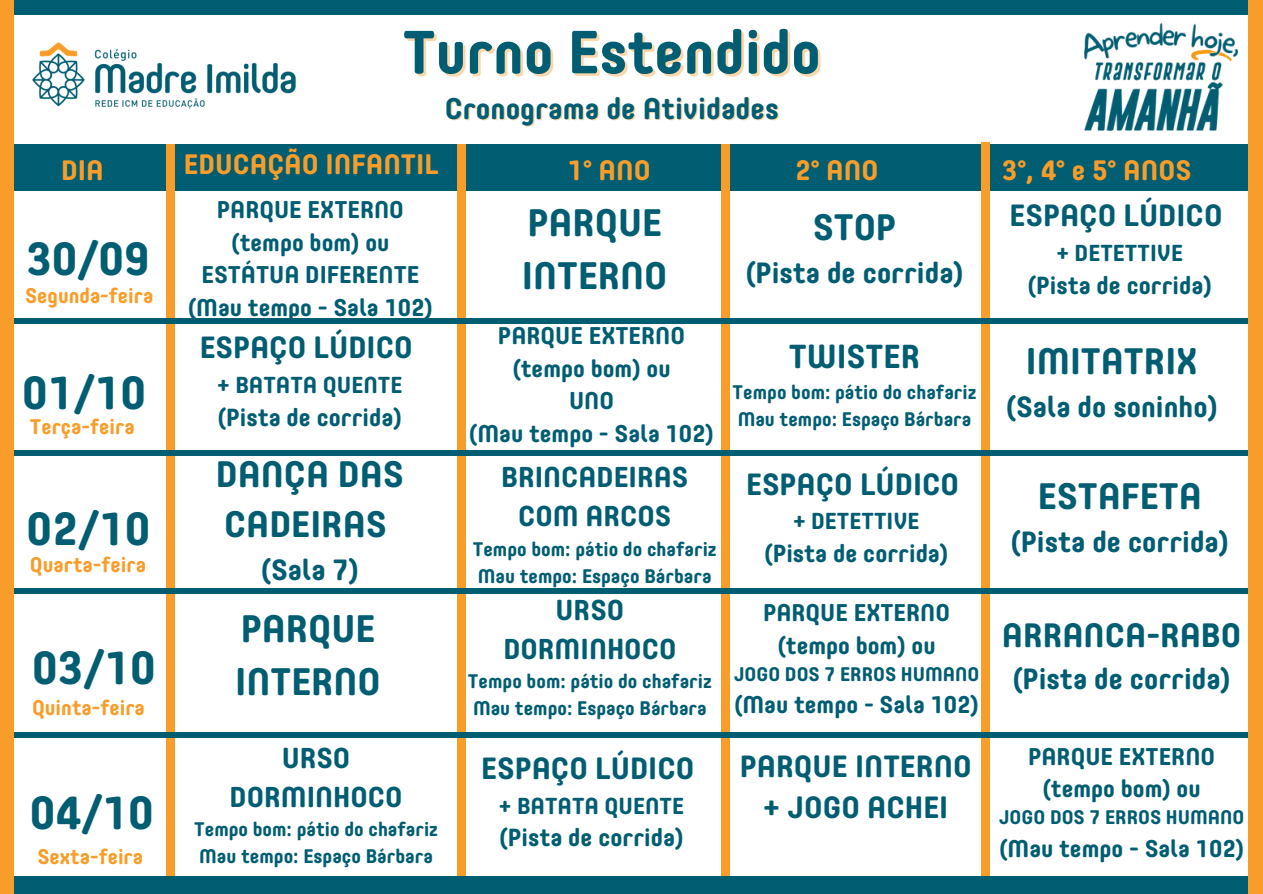
<style>
.page{position:relative;width:1263px;height:894px;background:#fff}
.page>*{position:absolute;margin:0;border:0;box-sizing:border-box;transform-origin:0 0}
.t1{font:700 60.15px "Core Mellow";color:#005d72}
.t2{font:700 46.05px "Core Mellow";color:#005d72}
.t3{font:700 37.95px/52.8px "Core Mellow";color:#005d72}
.t4{font:700 36.45px/50.7px "Core Mellow";color:#005d72}
.t5{font:700 33.45px "Core Mellow";color:#005d72}
.t6{font:700 33px "Core Mellow";color:#005d72}
.t7{font:700 30.45px/41.7px "Core Mellow";color:#005d72;text-align:center}
.t8{font:700 29.7px "Core Mellow";color:#005d72}
.t9{font:700 28.95px "Core Mellow";color:#005d72}
.t10{font:700 28.5px/39.3px "Core Mellow";color:#005d72;text-align:center}
.t11{font:700 27.9px "Core Mellow";color:#f89d29}
.t12{font:700 24.45px "Core Mellow";color:#005d72}
.t13{font:700 24px/32.7px "Core Mellow";color:#005d72;text-align:center}
.t14{font:700 22.95px "Core Mellow";color:#005d72}
.t15{font:700 21px "Core Mellow";color:#f89d29}
.t16{font:700 19.5px "Core Mellow";color:#005d72}
</style>
<div class="page">
<div style="left:0;top:0;width:1263px;height:15px;background:#005d72"></div>
<img style="left:32px;top:42px;width:264px;height:67px">
<div style="left:0;top:144px;width:1263px;height:47px;background:#005d72"></div>
<div style="left:166px;top:144px;width:9px;height:749px;background:#f89d29"></div>
<div style="left:457px;top:144px;width:9px;height:749px;background:#f89d29"></div>
<div style="left:721px;top:144px;width:9px;height:749px;background:#f89d29"></div>
<div style="left:981px;top:142px;width:8px;height:751px;background:#f89d29"></div>
<div style="left:0;top:875px;width:1263px;height:18px;background:#005d72"></div>
<div style="left:0;top:318px;width:1263px;height:6px;background:#005d72"></div>
<div style="left:0;top:450px;width:1263px;height:6px;background:#005d72"></div>
<div style="left:0;top:732px;width:1263px;height:5px;background:#005d72"></div>
<div style="left:0;top:588px;width:1263px;height:6px;background:#005d72"></div>
<div style="left:1248px;top:0;width:15px;height:893px;background:#f89d29"></div>
<div style="left:0;top:0;width:14px;height:893px;background:#f89d29"></div>
<img style="left:1085px;top:24px;width:76px;height:106px">
<img style="left:1161px;top:23px;width:77px;height:108px">
<p class="t1" style="left:403px;top:27px;width:420px">Turno Estendido</p>
<p class="t8" style="left:445px;top:96px;width:335px">Cronograma de Atividades</p>
<h6 class="t11" style="left:61px;top:158px;width:44px">DIA</h6>
<h5 class="t11" style="left:184px;top:153px;width:256px">EDUCAÇÃO INFANTIL</h5>
<h5 class="t11" style="left:567px;top:158px;width:85px">1° ANO</h5>
<h5 class="t11" style="left:795px;top:158px;width:85px">2° ANO</h5>
<h5 class="t11" style="left:1002px;top:158px;width:191px">3°, 4° e 5° ANOS</h5>
<h3 class="t2" style="left:26px;top:239px;width:125px">30/09</h3>
<h1 class="t15" style="left:25px;top:286px;width:130px">Segunda-feira</h1>
<h6 class="t2" style="left:22px;top:373px;width:125px">01/10</h6>
<h6 class="t15" style="left:30px;top:418px;width:106px">Terça-feira</h6>
<p class="t2" style="left:27px;top:509px;width:125px">02/10</p>
<p class="t15" style="left:30px;top:556px;width:118px">Quarta-feira</p>
<p class="t2" style="left:32px;top:648px;width:125px">03/10</p>
<p class="t15" style="left:32px;top:699px;width:114px">Quinta-feira</p>
<p class="t2" style="left:30px;top:793px;width:125px">04/10</p>
<p class="t15" style="left:38px;top:847px;width:107px">Sexta-feira</p>
<p class="t13" style="left:217px;top:195px;width:189px">PARQUE EXTERNO (tempo bom) ou</p>
<p class="t13" style="left:201px;top:260px;width:219px">ESTÁTUA DIFERENTE</p>
<p class="t13" style="left:188px;top:293px;width:247px">(Mau tempo - Sala 102)</p>
<p class="t7" style="left:200px;top:329px;width:215px">ESPAÇO LÚDICO</p>
<p class="t14" style="left:217px;top:375px;width:187px">+ BATATA QUENTE</p>
<p class="t12" style="left:218px;top:407px;width:186px">(Pista de corrida)</p>
<h2 class="t4" style="left:216px;top:451px;width:190px">DANÇA DAS<br>CADEIRAS</h2>
<h2 class="t9" style="left:261px;top:558px;width:100px">(Sala 7)</h2>
<p class="t3" style="left:235px;top:605px;width:147px">PARQUE<br>INTERNO</p>
<p class="t10" style="left:230px;top:740px;width:175px">URSO<br>DORMINHOCO</p>
<p class="t16" style="left:194px;top:821px;width:245px">Tempo bom: pátio do chafariz</p>
<h2 class="t16" style="left:199px;top:848px;width:235px">Mau tempo: Espaço Bárbara</h2>
<p class="t3" style="left:522px;top:199px;width:147px">PARQUE<br>INTERNO</p>
<h2 class="t13" style="left:498px;top:321px;width:189px">PARQUE EXTERNO (tempo bom) ou</h2>
<p class="t13" style="left:569px;top:386px;width:46px">UNO</p>
<p class="t13" style="left:469px;top:419px;width:247px">(Mau tempo - Sala 102)</p>
<p class="t10" style="left:501px;top:459px;width:189px">BRINCADEIRAS<br>COM ARCOS</p>
<h3 class="t16" style="left:473px;top:540px;width:245px">Tempo bom: pátio do chafariz</h3>
<h6 class="t16" style="left:478px;top:567px;width:235px">Mau tempo: Espaço Bárbara</h6>
<p class="t10" style="left:503px;top:592px;width:175px">URSO<br>DORMINHOCO</p>
<p class="t16" style="left:468px;top:673px;width:245px">Tempo bom: pátio do chafariz</p>
<p class="t16" style="left:473px;top:700px;width:235px">Mau tempo: Espaço Bárbara</p>
<p class="t7" style="left:481px;top:749px;width:215px">ESPAÇO LÚDICO</p>
<p class="t14" style="left:499px;top:795px;width:187px">+ BATATA QUENTE</p>
<p class="t12" style="left:499px;top:827px;width:186px">(Pista de corrida)</p>
<p class="t4" style="left:813px;top:205px;width:85px">STOP</p>
<p class="t9" style="left:745px;top:260px;width:220px">(Pista de corrida)</p>
<h4 class="t6" style="left:789px;top:342px;width:133px">TWISTER</h4>
<p class="t16" style="left:733px;top:384px;width:245px">Tempo bom: pátio do chafariz</p>
<p class="t16" style="left:738px;top:411px;width:235px">Mau tempo: Espaço Bárbara</p>
<p class="t7" style="left:746px;top:465px;width:215px">ESPAÇO LÚDICO</p>
<p class="t14" style="left:793px;top:511px;width:128px">+ DETETTIVE</p>
<p class="t12" style="left:764px;top:543px;width:186px">(Pista de corrida)</p>
<p class="t13" style="left:763px;top:598px;width:189px">PARQUE EXTERNO (tempo bom) ou</p>
<h5 class="t16" style="left:734px;top:665px;width:247px">JOGO DOS 7 ERROS HUMANO</h5>
<p class="t13" style="left:734px;top:690px;width:247px">(Mau tempo - Sala 102)</p>
<p class="t7" style="left:740px;top:747px;width:233px">PARQUE INTERNO + JOGO ACHEI</p>
<p class="t7" style="left:1010px;top:197px;width:215px">ESPAÇO LÚDICO</p>
<p class="t14" style="left:1056px;top:243px;width:128px">+ DETETTIVE</p>
<p class="t12" style="left:1027px;top:275px;width:186px">(Pista de corrida)</p>
<h6 class="t4" style="left:1026px;top:339px;width:173px">IMITATRIX</h6>
<h6 class="t9" style="left:1006px;top:395px;width:214px">(Sala do soninho)</h6>
<p class="t4" style="left:1038px;top:474px;width:166px">ESTAFETA</p>
<p class="t9" style="left:1011px;top:529px;width:220px">(Pista de corrida)</p>
<p class="t5" style="left:1002px;top:621px;width:241px">ARRANCA-RABO</p>
<p class="t9" style="left:1012px;top:666px;width:220px">(Pista de corrida)</p>
<h6 class="t13" style="left:1028px;top:741px;width:189px">PARQUE EXTERNO (tempo bom) ou</h6>
<h2 class="t16" style="left:999px;top:809px;width:247px">JOGO DOS 7 ERROS HUMANO</h2>
<p class="t13" style="left:999px;top:834px;width:247px">(Mau tempo - Sala 102)</p>
</div>
